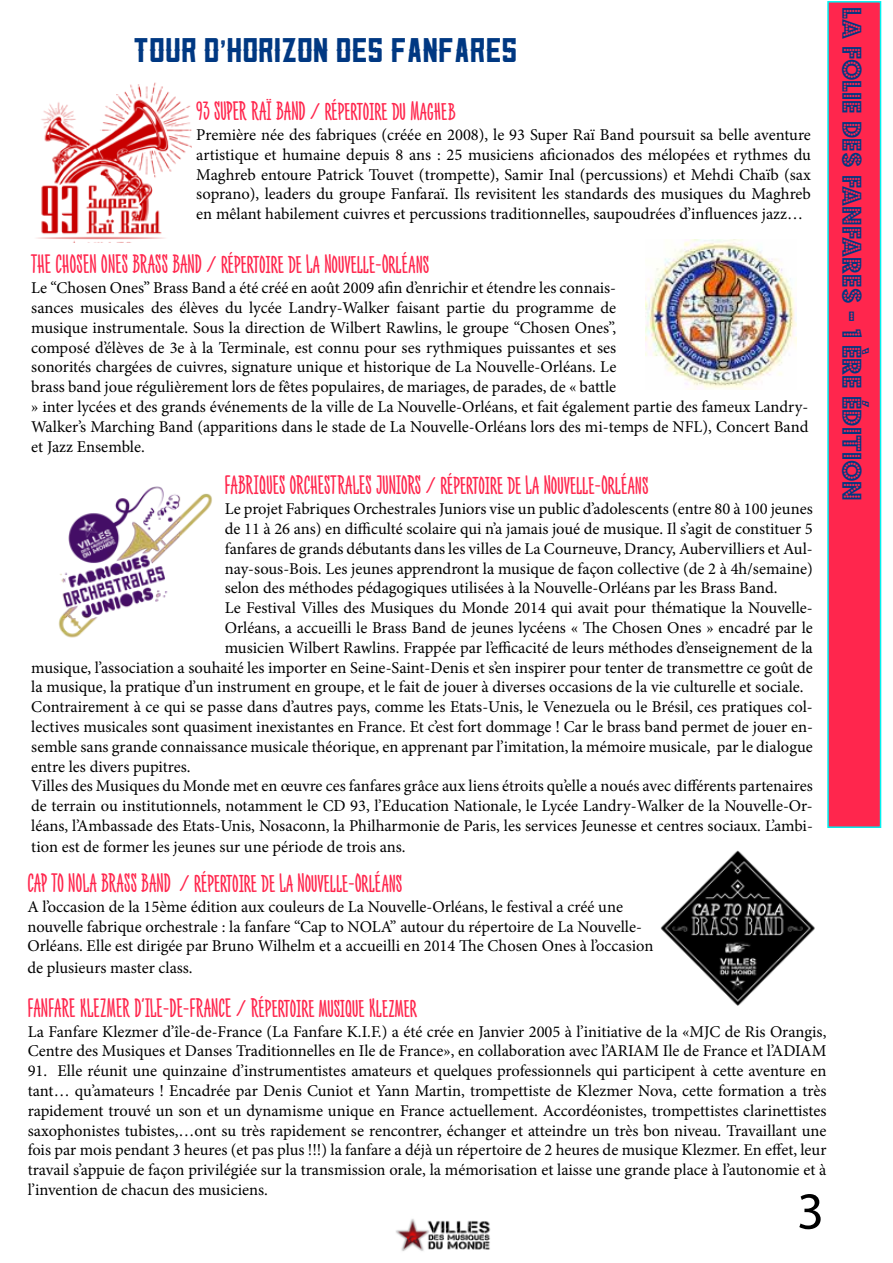
<style>
.page{position:relative;width:893px;height:1263px;background:#fff}
.page>*{position:absolute;margin:0;border:0;box-sizing:border-box;transform-origin:0 0}
.t1{font:52.5px "Myriad Pro";color:#000}
.t2{font:30px "Budmo Jiggler";color:#003882}
.t3{font:30px "Hoverage";color:#003882}
.t4{font:condensed 27px "Nexa Rust Handmade";color:#ff264d}
.t5{font:16.5px/19.8px "Minion Pro";color:#000}
.s1{font-family:"Veneer"}
</style>
<div class="page">
<div style="left:828px;top:2px;width:52px;height:825px;background:#ff264d"></div>
<div style="left:827px;top:1px;width:54px;height:827px;border:2px solid #00f0ef"></div>
<img style="left:396px;top:1219px;width:95px;height:32px">
<img style="left:645px;top:239px;width:151px;height:151px">
<img style="left:660px;top:850px;width:155px;height:156px">
<img style="left:36px;top:82px;width:155px;height:160px">
<img style="left:58px;top:486px;width:154px;height:152px">
<h2 class="t3" style="left:133px;top:34px;width:386px">TOUR D<span class="s1">’</span>HORIZON DES FANFARES</h2>
<h3 class="t4" style="left:196px;top:97px;width:261px">93 SUPER RAÏ BAND / répertoire du Magheb</h3>
<p class="t5" style="left:196px;top:125px;width:616px;text-align:justify">Première née des fabriques (créée en 2008), le 93 Super Raï Band poursuit sa belle aventure artistique et humaine depuis 8 ans : 25 musiciens aficionados des mélopées et rythmes du Maghreb entoure Patrick Touvet (trompette), Samir Inal (percussions) et Mehdi Chaïb (sax soprano), leaders du groupe Fanfaraï. Ils revisitent les standards des musiques du Maghreb en mêlant habilement cuivres et percussions traditionnelles, saupoudrées d’influences jazz…</p>
<h3 class="t4" style="left:31px;top:250px;width:399px">THE CHOSEN ONES BRASS BAND / répertoire de La Nouvelle-Orléans</h3>
<p class="t5" style="left:31px;top:278px;width:779px">Le “Chosen Ones” Brass Band a été créé en août 2009 afin d’enrichir et étendre les connais-<br>sances musicales des élèves du lycée Landry-Walker faisant partie du programme de<br>musique instrumentale. Sous la direction de Wilbert Rawlins, le groupe “Chosen Ones”,<br>composé d’élèves de 3e à la Terminale, est connu pour ses rythmiques puissantes et ses<br>sonorités chargées de cuivres, signature unique et historique de La Nouvelle-Orléans. Le<br>brass band joue régulièrement lors de fêtes populaires, de mariages, de parades, de « battle<br>» inter lycées et des grands événements de la ville de La Nouvelle-Orléans, et fait également partie des fameux Landry-Walker’s Marching Band (apparitions dans le stade de La Nouvelle-Orléans lors des mi-temps de NFL), Concert Band et Jazz Ensemble.</p>
<h3 class="t4" style="left:225px;top:472px;width:425px">FABRIQUES ORCHESTRALES JUNIORS / répertoire de La Nouvelle-Orléans</h3>
<p class="t5" style="left:225px;top:499px;width:589px">Le projet Fabriques Orchestrales Juniors vise un public d’adolescents (entre 80 à 100 jeunes</p>
<p class="t5" style="left:225px;top:519px;width:589px">de 11 à 26 ans) en difficulté scolaire qui n’a jamais joué de musique. Il s’agit de constituer 5</p>
<p class="t5" style="left:225px;top:539px;width:589px">fanfares de grands débutants dans les villes de La Courneuve, Drancy, Aubervilliers et Aul-</p>
<p class="t5" style="left:225px;top:558px;width:589px">nay-sous-Bois. Les jeunes apprendront la musique de façon collective (de 2 à 4h/semaine)</p>
<p class="t5" style="left:225px;top:578px;width:554px">selon des méthodes pédagogiques utilisées à la Nouvelle-Orléans par les Brass Band.</p>
<p class="t5" style="left:225px;top:598px;width:589px">Le Festival Villes des Musiques du Monde 2014 qui avait pour thématique la Nouvelle-</p>
<p class="t5" style="left:225px;top:618px;width:590px">Orléans, a accueilli le Brass Band de jeunes lycéens « The Chosen Ones » encadré par le</p>
<p class="t5" style="left:225px;top:638px;width:589px">musicien Wilbert Rawlins. Frappée par l’efficacité de leurs méthodes d’enseignement de la</p>
<p class="t5" style="left:31px;top:657px;width:783px">musique, l’association a souhaité les importer en Seine-Saint-Denis et s’en inspirer pour tenter de transmettre ce goût de</p>
<p class="t5" style="left:31px;top:677px;width:774px">la musique, la pratique d’un instrument en groupe, et le fait de jouer à diverses occasions de la vie culturelle et sociale.</p>
<p class="t5" style="left:31px;top:697px;width:783px">Contrairement à ce qui se passe dans d’autres pays, comme les Etats-Unis, le Venezuela ou le Brésil, ces pratiques col-</p>
<p class="t5" style="left:31px;top:717px;width:783px">lectives musicales sont quasiment inexistantes en France. Et c’est fort dommage ! Car le brass band permet de jouer en-</p>
<p class="t5" style="left:31px;top:737px;width:783px">semble sans grande connaissance musicale théorique, en apprenant par l’imitation, la mémoire musicale, par le dialogue</p>
<p class="t5" style="left:31px;top:756px;width:161px">entre les divers pupitres.</p>
<p class="t5" style="left:31px;top:776px;width:783px">Villes des Musiques du Monde met en œuvre ces fanfares grâce aux liens étroits qu’elle a noués avec différents partenaires</p>
<p class="t5" style="left:31px;top:796px;width:783px">de terrain ou institutionnels, notamment le CD 93, l’Education Nationale, le Lycée Landry-Walker de la Nouvelle-Or-</p>
<p class="t5" style="left:31px;top:816px;width:783px">léans, l’Ambassade des Etats-Unis, Nosaconn, la Philharmonie de Paris, les services Jeunesse et centres sociaux. L’ambi-</p>
<p class="t5" style="left:31px;top:837px;width:376px">tion est de former les jeunes sur une période de trois ans.</p>
<h3 class="t4" style="left:27px;top:869px;width:376px">CAP TO NOLA BRASS BAND / répertoire de La Nouvelle-Orléans</h3>
<p class="t5" style="left:27px;top:897px;width:628px">A l’occasion de la 15ème édition aux couleurs de La Nouvelle-Orléans, le festival a créé une nouvelle fabrique orchestrale : la fanfare “Cap to NOLA” autour du répertoire de La Nouvelle-<br>Orléans. Elle est dirigée par Bruno Wilhelm et a accueilli en 2014 The Chosen Ones à l’occasion</p>
<p class="t5" style="left:27px;top:958px;width:167px">de plusieurs master class.</p>
<h3 class="t4" style="left:28px;top:994px;width:391px">FANFARE KLEZMER D’ILE-DE-FRANCE / Répertoire musique Klezmer</h3>
<p class="t5" style="left:28px;top:1021px;width:800px">La Fanfare Klezmer d’île-de-France (La Fanfare K.I.F.) a été crée en Janvier 2005 à l’initiative de la «MJC de Ris Orangis,<br>Centre des Musiques et Danses Traditionnelles en Ile de France», en collaboration avec l’ARIAM Ile de France et l’ADIAM</p>
<p class="t5" style="left:28px;top:1061px;width:800px;text-align:justify">91. Elle réunit une quinzaine d’instrumentistes amateurs et quelques professionnels qui participent à cette aventure en tant… qu’amateurs ! Encadrée par Denis Cuniot et Yann Martin, trompettiste de Klezmer Nova, cette formation a très rapidement trouvé un son et un dynamisme unique en France actuellement. Accordéonistes, trompettistes clarinettistes saxophonistes tubistes,…ont su très rapidement se rencontrer, échanger et atteindre un très bon niveau. Travaillant une fois par mois pendant 3 heures (et pas plus !!!) la fanfare a déjà un répertoire de 2 heures de musique Klezmer. En effet, leur travail s’appuie de façon privilégiée sur la transmission orale, la mémorisation et laisse une grande place à l’autonomie et à l’invention de chacun des musiciens.</p>
<h1 class="t1" style="left:797px;top:1179px;width:28px">3</h1>
<h2 class="t2" style="left:869px;top:7px;width:495px;rotate:90deg">La Folie des Fanfares - 1 ère édition</h2>
</div>
